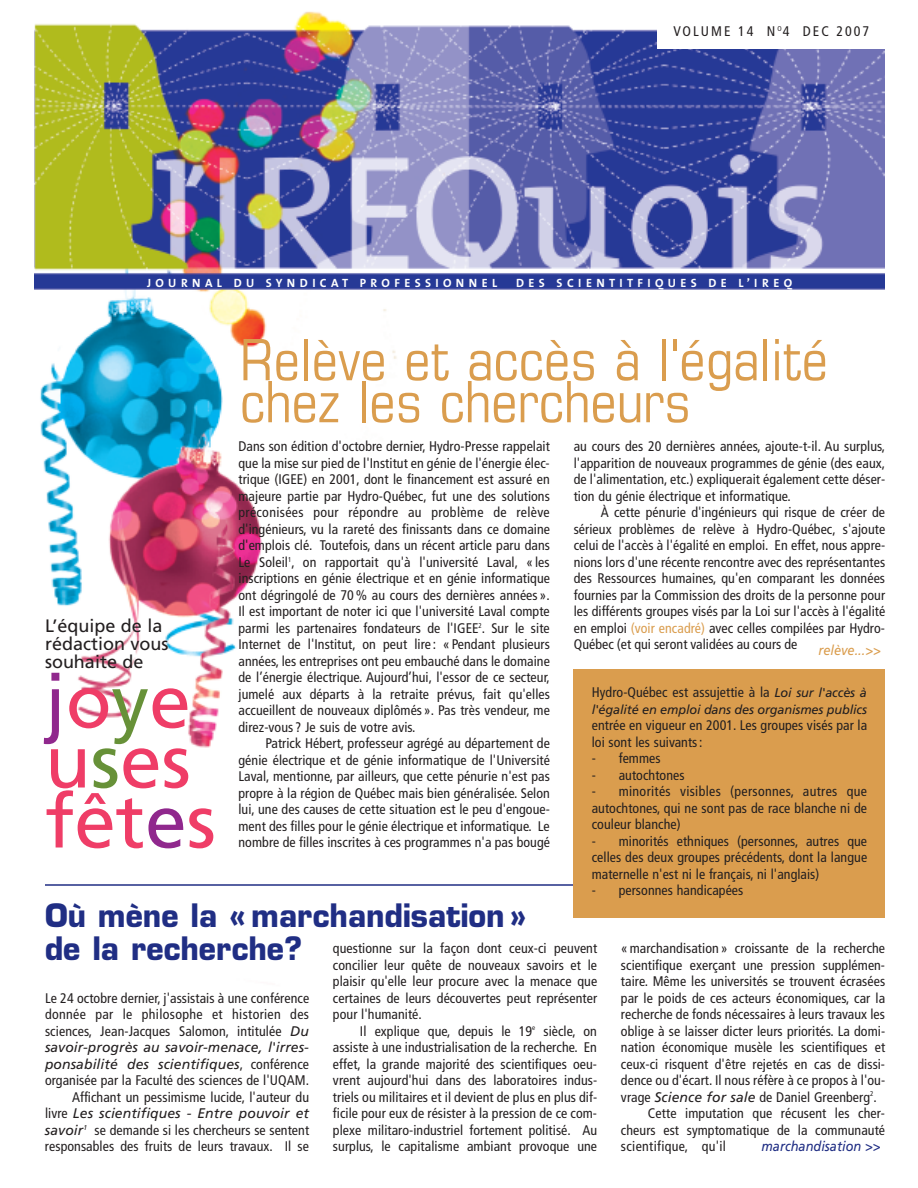
<style>
.page{position:relative;width:918px;height:1188px;background:#fff}
.page>*{position:absolute;margin:0;border:0;box-sizing:border-box;transform-origin:0 0}
.t1{font:75px/60px "Frutiger";color:#ef3d67}
.t2{font:condensed 57px/42px "Eurostile";color:#da9d4e}
.t3{font:700 31.5px/33px "Eurostile";color:#202e84;scale:.95 1}
.t4{font:18px/18px "Frutiger";color:#231f20}
.t5{font:condensed 13.95px/16.5px "Frutiger";letter-spacing:.005em;color:#231f20;text-align:justify}
.t6{font:condensed 13.95px "Frutiger";letter-spacing:.145em;color:#231f20}
.t7{font:condensed 13.95px "Frutiger";letter-spacing:.025em;color:#231f20}
.t8{font:italic 13.95px "Frutiger";color:#202e84;scale:.92 1}
.t9{font:italic 13.95px "Frutiger";color:#da9d4e;scale:.92 1}
.t10{font:italic 12.75px "Frutiger";letter-spacing:-.01em;color:#231f20}
.t11{font:700 12px "The Mix";letter-spacing:.365em;color:#fff}
.s1{color:#90288d}
.s2{color:#679138}
.s3{color:#da9d4e}
.s4{font-style:italic;font-stretch:normal;font-size:12.75px}
.s5{font-style:italic;font-stretch:normal}
</style>
<div class="page">
<img style="left:34px;top:11px;width:851px;height:907px">
<div style="left:658px;top:26px;width:227px;height:24px;background:#fff"></div>
<hr style="left:45px;top:884px;width:528px;height:2px;background:#202e84">
<div style="left:574px;top:669px;width:311px;height:249px;background:#da9d4e"></div>
<div style="left:799px;top:644px;width:86px;height:22px;background:#fff"></div>
<p class="t6" style="left:673px;top:25px;width:197px">VOLUME 14 N<sup>O</sup>4 DEC 2007</p>
<p class="t11" style="left:147px;top:278px;width:352px">JOURNAL DU SYNDICAT PROFESSIONNEL</p>
<p class="t11" style="left:516px;top:278px;width:277px">DES SCIENTITFIQUES DE L’IREQ</p>
<p class="t4" style="left:45px;top:618px;width:125px">L’équipe de la rédaction vous souhaite de</p>
<h1 class="t1" style="left:45px;top:677px;width:172px"><span class="s1">j</span>o<span class="s2">y</span>e u<span class="s2">s</span>es fêt<span class="s1">e</span>s</h1>
<h2 class="t2" style="left:240px;top:344px;width:590px">Relève et accès à l'égalité chez les chercheurs</h2>
<p class="t5" style="left:238px;top:439px;width:313px">Dans son édition d'octobre dernier, Hydro-Presse rappelait que la mise sur pied de l'Institut en génie de l'énergie élec&shy;trique (IGEE) en 2001, dont le financement est assuré en majeure partie par Hydro-Québec, fut une des solutions préconisées pour répondre au problème de relève d'ingénieurs, vu la rareté des finissants dans ce domaine d'emplois clé. Toutefois, dans un récent article paru dans Le Soleil<sup>1</sup>, on rapportait qu'à l'université Laval, « les inscriptions en génie électrique et en génie informatique ont dégringolé de 70 % au cours des dernières années ».<br>Il est important de noter ici que l'université Laval compte parmi les partenaires fondateurs de l'IGEE<sup>2</sup>. Sur le site Internet de l'Institut, on peut lire : « Pendant plusieurs années, les entreprises ont peu embauché dans le domaine de l’énergie électrique. Aujourd’hui, l'essor de ce secteur, jumelé aux départs à la retraite prévus, fait qu'elles accueillent de nouveaux diplômés ». Pas très vendeur, me direz-vous ? Je suis de votre avis.</p>
<p class="t5" style="left:238px;top:736px;width:313px;text-indent:27px">Patrick Hébert, professeur agrégé au département de génie électrique et de génie informatique de l'Université Laval, mentionne, par ailleurs, que cette pénurie n'est pas propre à la région de Québec mais bien généralisée. Selon lui, une des causes de cette situation est le peu d'engoue&shy;ment des filles pour le génie électrique et informatique. Le nombre de filles inscrites à ces programmes n'a pas bougé</p>
<p class="t5" style="left:574px;top:439px;width:313px">au cours des 20 dernières années, ajoute-t-il. Au surplus, l'apparition de nouveaux programmes de génie (des eaux, de l'alimentation, etc.) expliquerait également cette déser&shy;tion du génie électrique et informatique.</p>
<p class="t5" style="left:574px;top:505px;width:313px;text-indent:27px">À cette pénurie d'ingénieurs qui risque de créer de sérieux problèmes de relève à Hydro-Québec, s'ajoute celui de l'accès à l'égalité en emploi. En effet, nous appre&shy;nions lors d'une récente rencontre avec des représentantes des Ressources humaines, qu'en comparant les données fournies par la Commission des droits de la personne pour les différents groupes visés par la Loi sur l'accès à l'égalité en emploi <span class="s3">(voir encadré)</span> avec celles compilées par Hydro-Québec (et qui seront validées au cours de</p>
<p class="t9" style="left:818px;top:644px;width:69px">relève...&gt;&gt;</p>
<p class="t5" style="left:592px;top:685px;width:277px">Hydro-Québec est assujettie à la <span class="s4">Loi sur l'accès à</span></p>
<p class="t10" style="left:592px;top:704px;width:277px">l'égalité en emploi dans des organismes publics</p>
<p class="t5" style="left:592px;top:718px;width:277px">entrée en vigueur en 2001. Les groupes visés par la loi sont les suivants :</p>
<p class="t5" style="left:592px;top:751px;width:70px">- femmes</p>
<p class="t5" style="left:592px;top:768px;width:94px">- autochtones</p>
<p class="t5" style="left:592px;top:784px;width:277px">- minorités visibles (personnes, autres que autochtones, qui ne sont pas de race blanche ni de couleur blanche)</p>
<p class="t5" style="left:592px;top:834px;width:277px">- minorités ethniques (personnes, autres que celles des deux groupes précédents, dont la langue maternelle n'est ni le français, ni l'anglais)</p>
<p class="t5" style="left:592px;top:883px;width:153px">- personnes handicapées</p>
<h3 class="t3" style="left:45px;top:903px;width:509px">Où mène la « marchandisation » de la recherche?</h3>
<p class="t5" style="left:333px;top:941px;width:266px">questionne sur la façon dont ceux-ci peuvent concilier leur quête de nouveaux savoirs et le plaisir qu'elle leur procure avec la menace que certaines de leurs découvertes peut représenter pour l'humanité.</p>
<p class="t5" style="left:333px;top:1024px;width:266px;text-indent:27px">Il explique que, depuis le 19<sup>e</sup> siècle, on assiste à une industrialisation de la recherche. En effet, la grande majorité des scientifiques oeu&shy;vrent aujourd'hui dans des laboratoires indus&shy;triels ou militaires et il devient de plus en plus dif&shy;ficile pour eux de résister à la pression de ce com&shy;plexe militaro-industriel fortement politisé. Au surplus, le capitalisme ambiant provoque une</p>
<p class="t5" style="left:45px;top:991px;width:266px;text-align:right">Le 24 octobre dernier, j'assistais à une conférence donnée par le philosophe et historien des sciences, Jean-Jacques Salomon, intitulée <span class="s5">Du savoir-progrès au savoir-menace, l'irres&shy;ponsabilité des scientifiques</span>, conférence organisée par la Faculté des sciences de l'UQAM.<br>Affichant un pessimisme lucide, l'auteur du<br>livre <span class="s5">Les scientifiques - Entre pouvoir et savoir</span><sup>1</sup> se demande si les chercheurs se sentent responsables des fruits de leurs travaux. Il se</p>
<p class="t5" style="left:621px;top:941px;width:266px">« marchandisation » croissante de la recherche</p>
<p class="t5" style="left:621px;top:958px;width:266px">scientifique exerçant une pression supplémen-</p>
<p class="t5" style="left:621px;top:974px;width:266px">taire. Même les universités se trouvent écrasées</p>
<p class="t5" style="left:621px;top:991px;width:266px">par le poids de ces acteurs économiques, car la</p>
<p class="t5" style="left:621px;top:1007px;width:266px">recherche de fonds nécessaires à leurs travaux les</p>
<p class="t5" style="left:621px;top:1024px;width:266px">oblige à se laisser dicter leurs priorités. La domi-</p>
<p class="t5" style="left:621px;top:1040px;width:266px">nation économique musèle les scientifiques et</p>
<p class="t5" style="left:621px;top:1057px;width:266px">ceux-ci risquent d'être rejetés en cas de dissi-</p>
<p class="t5" style="left:621px;top:1073px;width:266px">dence ou d'écart. Il nous réfère à ce propos à l'ou-</p>
<p class="t5" style="left:621px;top:1090px;width:257px">vrage <span class="s5">Science for sale</span> de Daniel Greenberg<sup>2</sup>.</p>
<p class="t5" style="left:648px;top:1106px;width:239px">Cette imputation que récusent les cher-</p>
<p class="t5" style="left:621px;top:1123px;width:266px">cheurs est symptomatique de la communauté</p>
<p class="t7" style="left:621px;top:1141px;width:107px">scientifique, qu'il</p>
<p class="t8" style="left:762px;top:1141px;width:131px">marchandisation &gt;&gt;</p>
</div>
